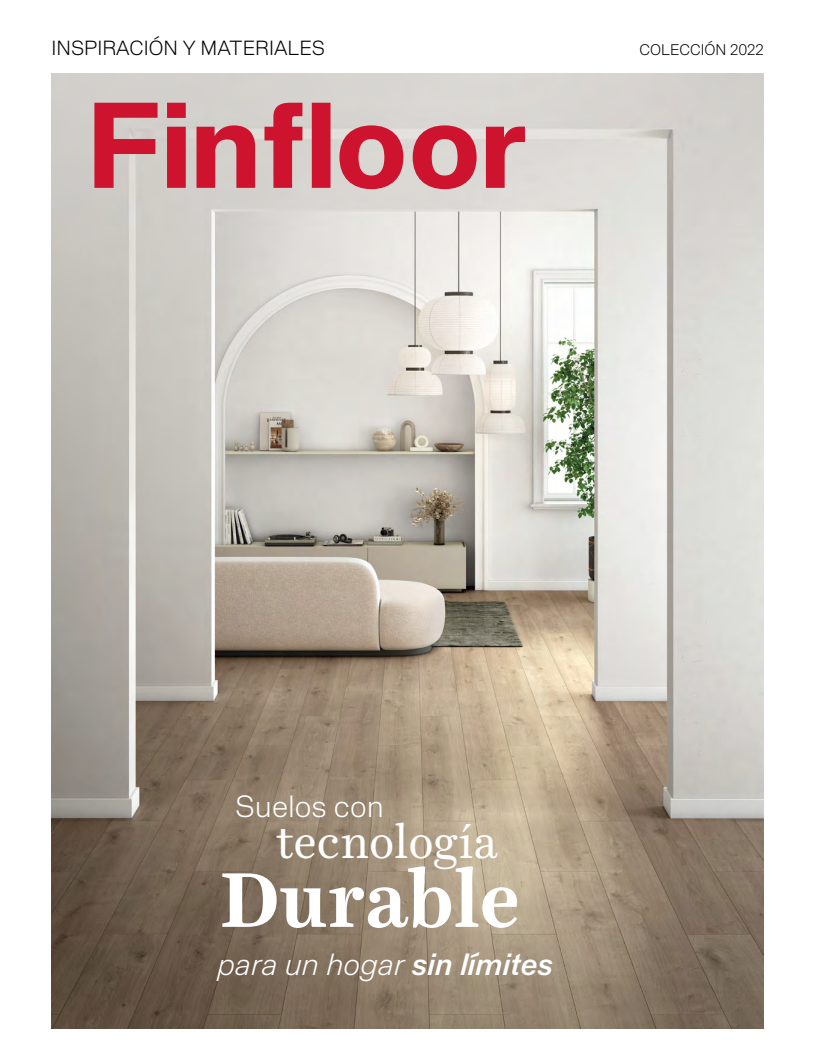
<style>
.page{position:relative;width:815px;height:1063px;background:#fff}
.page>*{position:absolute;margin:0;border:0;box-sizing:border-box;transform-origin:0 0}
.t1{font:700 78.75px "Harrietv 2 Text";color:#fff}
.t2{font:46.25px "Harrietv 2 Text";color:#fff}
.t3{font:italic 300 30px "Staff Grotesk";color:#fff}
.t4{font:300 30px "Staff Grotesk";color:#fff}
.t5{font:300 20px "Staff Grotesk";color:#000}
.t6{font:300 15px "Staff Grotesk";color:#000}
.s1{font-weight:500}
</style>
<div class="page">
<img style="left:51px;top:73px;width:712px;height:956px">
<svg style="left:94px;top:103px;width:64px;height:85px;background:#cf6a76"></svg>
<svg style="left:167px;top:103px;width:19px;height:85px;background:#ce2940"></svg>
<svg style="left:196px;top:125px;width:59px;height:63px;background:#cf5061"></svg>
<svg style="left:264px;top:103px;width:66px;height:85px;background:#d15b6a"></svg>
<svg style="left:339px;top:125px;width:64px;height:64px;background:#d25e6d"></svg>
<svg style="left:413px;top:125px;width:64px;height:64px;background:#d35f6e"></svg>
<svg style="left:486px;top:127px;width:39px;height:61px;background:#d36270"></svg>
<p class="t5" style="left:51px;top:36px;width:275px">INSPIRACIÓN Y MATERIALES</p>
<p class="t6" style="left:639px;top:41px;width:126px">COLECCIÓN 2022</p>
<h3 class="t4" style="left:235px;top:788px;width:150px">Suelos con</h3>
<h2 class="t2" style="left:276px;top:811px;width:223px">tecnología</h2>
<h1 class="t1" style="left:219px;top:846px;width:303px">Durable</h1>
<h3 class="t3" style="left:217px;top:946px;width:337px">para un hogar <span class="s1">sin límites</span></h3>
</div>
